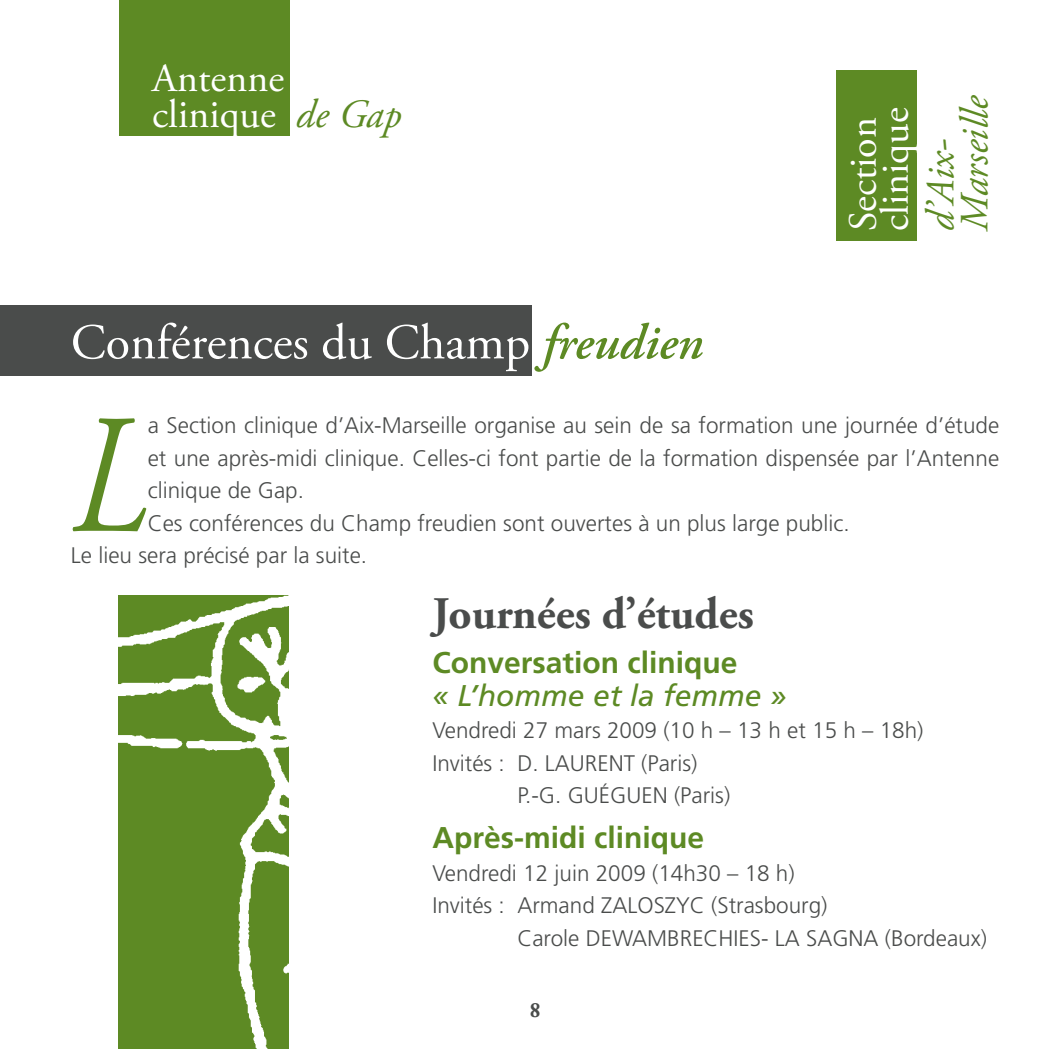
<style>
.page{position:relative;width:1049px;height:1049px;background:#fff}
.page>*{position:absolute;margin:0;border:0;box-sizing:border-box;transform-origin:0 0}
.t1{font:italic 169.5px "Adobe Garamond Pro";color:#5d8a24;scale:.83 1}
.t2{font:50px "Adobe Garamond Pro";color:#fff}
.t3{font:700 45px "Adobe Garamond Pro";color:#4a4c4b}
.t4{font:40px/32px "Adobe Garamond Pro";color:#fff}
.t5{font:italic 40px/34px "Adobe Garamond Pro";color:#5d8a24}
.t6{font:700 30px "Frutiger";color:#5d8a24}
.t7{font:italic 30px "Frutiger";color:#5d8a24}
.t8{font:300 22.5px "Frutiger";color:#4a4c4b}
.t9{font:700 22.5px "Adobe Garamond Pro";color:#4a4c4b}
.s1{font-style:italic;color:#5d8a24}
.s2{font-weight:600;font-style:italic;color:#5d8a24}
</style>
<div class="page">
<div style="left:836px;top:71px;width:81px;height:170px;background:#5d8a24"></div>
<div style="left:0;top:305px;width:531px;height:71px;background:#4a4c4b"></div>
<div style="left:119px;top:0;width:170px;height:135px;background:#5d8a24"></div>
<img style="left:119px;top:595px;width:170px;height:454px">
<h3 class="t4" style="left:152px;top:62px;width:251px;line-height:36px">Antenne clinique <span class="s1">de Gap</span></h3>
<h2 class="t2" style="left:71px;top:312px;width:634px">Conférences du Champ <span class="s2">freudien</span></h2>
<h3 class="t5" style="left:925px;top:231px;width:138px;rotate:-90deg">d’Aix-<br>Marseille</h3>
<h3 class="t4" style="left:849px;top:231px;width:125px;rotate:-90deg">Section clinique</h3>
<h1 class="t1" style="left:71px;top:375px;width:94px">L</h1>
<p class="t8" style="left:148px;top:413px;width:853px">a Section clinique d’Aix-Marseille organise au sein de sa formation une journée d’étude</p>
<p class="t8" style="left:148px;top:445px;width:853px">et une après-midi clinique. Celles-ci font partie de la formation dispensée par l’Antenne</p>
<p class="t8" style="left:148px;top:478px;width:158px">clinique de Gap.</p>
<p class="t8" style="left:148px;top:510px;width:703px">Ces conférences du Champ freudien sont ouvertes à un plus large public.</p>
<p class="t8" style="left:71px;top:543px;width:298px">Le lieu sera précisé par la suite.</p>
<h3 class="t3" style="left:432px;top:588px;width:323px">Journées d’études</h3>
<h3 class="t6" style="left:432px;top:645px;width:307px">Conversation clinique</h3>
<h3 class="t7" style="left:432px;top:678px;width:356px">« L’homme et la femme »</h3>
<p class="t8" style="left:432px;top:718px;width:493px">Vendredi 27 mars 2009 (10 h – 13 h et 15 h – 18h)</p>
<p class="t8" style="left:432px;top:750px;width:267px">Invités : D. LAURENT (Paris)</p>
<p class="t8" style="left:517px;top:783px;width:214px">P.-G. GUÉGUEN (Paris)</p>
<h3 class="t6" style="left:432px;top:820px;width:273px">Après-midi clinique</h3>
<p class="t8" style="left:432px;top:860px;width:364px">Vendredi 12 juin 2009 (14h30 – 18 h)</p>
<p class="t8" style="left:432px;top:893px;width:397px">Invités : Armand ZALOSZYC (Strasbourg)</p>
<p class="t8" style="left:517px;top:925px;width:471px">Carole DEWAMBRECHIES- LA SAGNA (Bordeaux)</p>
<p class="t9" style="left:530px;top:996px;width:12px">8</p>
</div>
